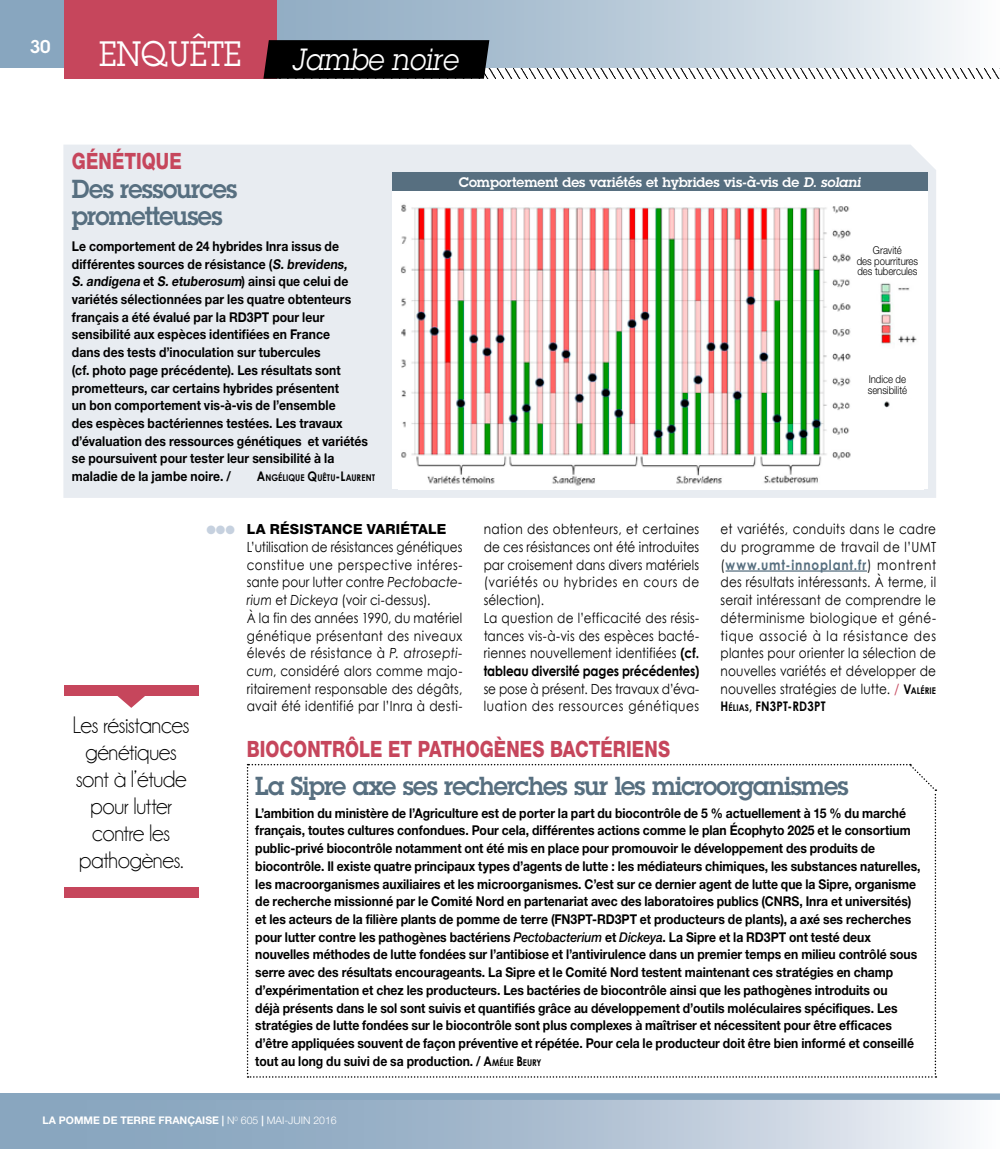
<style>
.page{position:relative;width:1000px;height:1149px;background:#fff}
.page>*{position:absolute;margin:0;border:0;box-sizing:border-box;transform-origin:0 0}
.t1{font:34.5px "Lubalin Graph";color:#fff;scale:.9 1}
.t2{font:30px "Lubalin Graph";color:#fff;scale:.9 1}
.t3{font:600 25.5px/27px "Lubalin Graph";letter-spacing:-.03em;color:#576f80;scale:.95 1}
.t4{font:24px/27px "Champagne&Limousines";letter-spacing:-.02em;color:#000;text-align:center;scale:.95 1}
.t5{font:800 22.5px "Helvetica Neue LT Std";letter-spacing:.005em;color:#c6465c;scale:.8 1}
.t6{font:600 18px "Lubalin Graph";color:#fff}
.t7{font:13.95px/17.7px "Century Gothic";letter-spacing:.015em;color:#000;scale:.87 1}
.t8{font:800 13.95px "Helvetica Neue LT Std";letter-spacing:.01em;color:#000}
.t9{font:700 13.5px/17.7px "Helvetica Neue LT Std";color:#000;scale:.9 1}
.t10{font:600 13.5px "Lubalin Graph";color:#fff}
.t11{font:700 13.2px "Century Gothic";letter-spacing:.02em;color:#000;scale:.87 1}
.t12{font:12px "Zapf Dingbats ITC";color:#c6d1df}
.t13{font:300 10.8px/10.5px "Helvetica Neue LT Std";letter-spacing:-.005em;color:#000;text-align:center;scale:.89 1}
.t14{font:700 10.5px "Helvetica Neue LT Std";color:#fff}
.t15{font:700 9.3px "Century Gothic";letter-spacing:.01em;color:#000;scale:.87 1}
.s1{font-size:13.2px}
.s2{font-style:italic}
.s3{font-weight:700}
.s4{font-weight:700;color:#576f80}
.s5{color:#c6465c}
.s6{font-weight:700;font-size:13.2px}
.s7{font-weight:700;font-size:9.3px}
.s8{font-size:9.3px}
.s9{font-weight:500;font-style:italic}
.s10{font-family:"Century Gothic";font-size:13.2px}
.s11{font-family:"Century Gothic";font-size:9.3px}
.s12{font-weight:300}
</style>
<div class="page">
<img style="left:489px;top:68px;width:510px;height:11px">
<svg style="left:0;top:0;width:960px;height:68px;background:#b9cbd9"></svg>
<div style="left:64px;top:0;width:212px;height:79px;background:#c6465c"></div>
<svg style="left:0;top:1099px;width:999px;height:49px;background:#adc0d2"></svg>
<svg style="left:263px;top:40px;width:226px;height:39px;background:#060405"></svg>
<div style="left:64px;top:886px;width:135px;height:11px;background:#c6465c"></div>
<div style="left:64px;top:685px;width:135px;height:10px;background:#c6465c"></div>
<svg style="left:109px;top:695px;width:45px;height:12px"></svg>
<hr style="left:725px;top:570px;width:141px;height:1px;background:#576f80">
<div style="left:63px;top:145px;width:872px;height:352px;background:#e8ecf1"></div>
<div style="left:392px;top:172px;width:535px;height:19px;background:#576f80"></div>
<svg style="left:247px;top:763px;width:689px;height:314px"></svg>
<div style="left:0;top:1093px;width:999px;height:6px;background:#88a6bf"></div>
<img style="left:398px;top:191px;width:525px;height:298px">
<div style="left:855px;top:246px;width:63px;height:34px;background:#fff"></div>
<div style="left:855px;top:375px;width:63px;height:22px;background:#fff"></div>
<h3 class="t6" style="left:30px;top:35px;width:22px">30</h3>
<h1 class="t1" style="left:99px;top:32px;width:160px">ENQUÊTE</h1>
<h2 class="t2" style="left:291px;top:41px;width:192px">Jambe noire</h2>
<h3 class="t5" style="left:72px;top:148px;width:139px">GÉNÉTIQUE</h3>
<h3 class="t3" style="left:72px;top:175px;width:176px">Des ressources prometteuses</h3>
<p class="t9" style="left:72px;top:237px;width:330px">Le comportement de 24 hybrides Inra issus de différentes sources de résistance (S. brevidens,<br>S. andigena et S. etuberosum) a i n s i q u e c e l u i d e variétés sélectionnées par les quatre obtenteurs français a été évalué par la RD3PT pour leur sensibilité aux espèces identifiées en France<br>dans des tests d’inoculation sur tubercules<br>(cf. photo page précédente). Les résultats sont prometteurs, car certains hybrides présentent<br>un bon comportement vis-à-vis de l’ensemble<br>des espèces bactériennes testées. Les travaux d’évaluation des ressources génétiques et variétés se poursuivent pour tester leur sensibilité à la maladie de la jambe noire. /</p>
<p class="t15" style="left:257px;top:472px;width:131px"><span class="s1">A</span>NGÉLIQUE <span class="s1">Q</span>UÊTU<span class="s1">-L</span>AURENT</p>
<p class="t10" style="left:458px;top:173px;width:406px">Comportement des variétés et hybrides vis-à-vis de D. solani</p>
<p class="t13" style="left:856px;top:245px;width:70px">Gravité<br>des pourritures des tubercules</p>
<p class="t13" style="left:867px;top:374px;width:46px;text-align:left">Indice de sensibilité</p>
<h3 class="t4" style="left:73px;top:711px;width:124px">Les résistances génétiques sont à l’étude pour lutter contre les pathogènes.</h3>
<p class="t12" style="left:206px;top:524px;width:30px">●●●</p>
<p class="t8" style="left:247px;top:521px;width:201px">LA RÉSISTANCE VARIÉTALE</p>
<p class="t7" style="left:247px;top:537px;width:249px">L’utilisation de résistances génétiques constitue une perspective intéres&shy;sante pour lutter contre <span class="s2">Pectobacte&shy;rium</span> et <span class="s2">Dickeya</span> (voir ci-dessus).<br>À la fin des années 1990, du matériel génétique présentant des niveaux élevés de résistance à <span class="s2">P. atrosepti&shy;cum</span>, considéré alors comme majo&shy;ritairement responsable des dégâts, avait été identifié par l’Inra à desti-</p>
<p class="t7" style="left:483px;top:520px;width:249px">nation des obtenteurs, et certaines de ces résistances ont été introduites par croisement dans divers matériels (variétés ou hybrides en cours de sélection).<br>La question de l’efficacité des résis&shy;tances vis-à-vis des espèces bacté&shy;riennes nouvellement identifiées <span class="s3">(cf. tableau diversité pages précédentes)</span></p>
<p class="t7" style="left:483px;top:679px;width:249px">se pose à présent. Des travaux d’éva&shy;luation des ressources génétiques</p>
<h3 class="t5" style="left:247px;top:735px;width:530px">BIOCONTRÔLE ET PATHOGÈNES BACTÉRIENS</h3>
<p class="t7" style="left:720px;top:520px;width:249px;text-align:justify">et variétés, conduits dans le cadre du programme de travail de l’UMT (<span class="s4">www.umt-innoplant.fr</span>) montrent des résultats intéressants. À terme, il serait intéressant de comprendre le déterminisme biologique et géné&shy;tique associé à la résistance des plantes pour orienter la sélection de nouvelles variétés et développer de nouvelles stratégies de lutte. <span class="s5">/</span> <span class="s6">V</span><span class="s7">ALÉRIE</span></p>
<p class="t11" style="left:720px;top:698px;width:122px">H <span class="s8">ÉLIAS</span>, FN3PT-RD3PT</p>
<h3 class="t3" style="left:255px;top:771px;width:626px">La Sipre axe ses recherches sur les microorganismes</h3>
<p class="t9" style="left:255px;top:803px;width:740px">L’ambition du ministère de l’Agriculture est de porter la part du biocontrôle de 5 % actuellement à 15 % du marché français, toutes cultures confondues. Pour cela, différentes actions comme le plan Écophyto 2025 et le consortium public-privé biocontrôle notamment ont été mis en place pour promouvoir le développement des produits de biocontrôle. Il existe quatre principaux types d’agents de lutte : les médiateurs chimiques, les substances naturelles, les macroorganismes auxiliaires et les microorganismes. C’est sur ce dernier agent de lutte que la Sipre, organisme de recherche missionné par le Comité Nord en partenariat avec des laboratoires publics (CNRS, Inra et universités) et les acteurs de la filière plants de pomme de terre (FN3PT-RD3PT et producteurs de plants), a axé ses recherches pour lutter contre les pathogènes bactériens <span class="s9">Pectobacterium</span> et <span class="s9">Dickeya</span>. La Sipre et la RD3PT ont testé deux nouvelles méthodes de lutte fondées sur l’antibiose et l’antivirulence dans un premier temps en milieu contrôlé sous serre avec des résultats encourageants. La Sipre et le Comité Nord testent maintenant ces stratégies en champ d’expérimentation et chez les producteurs. Les bactéries de biocontrôle ainsi que les pathogènes introduits ou<br>déjà présents dans le sol sont suivis et quantifiés grâce au développement d’outils moléculaires spécifiques. Les stratégies de lutte fondées sur le biocontrôle sont plus complexes à maîtriser et nécessitent pour être efficaces d’être appliquées souvent de façon préventive et répétée. Pour cela le producteur doit être bien informé et conseillé tout au long du suivi de sa production. / <span class="s10">A</span><span class="s11">MÉLIE</span> <span class="s10">B</span><span class="s11">EURY</span></p>
<p class="t14" style="left:43px;top:1113px;width:295px">LA POMME DE TERRE FRANÇAISE | <span class="s12">N</span><sup>0</sup> <span class="s12">605</span> | <span class="s12">MAI-JUIN 2016</span></p>
</div>
